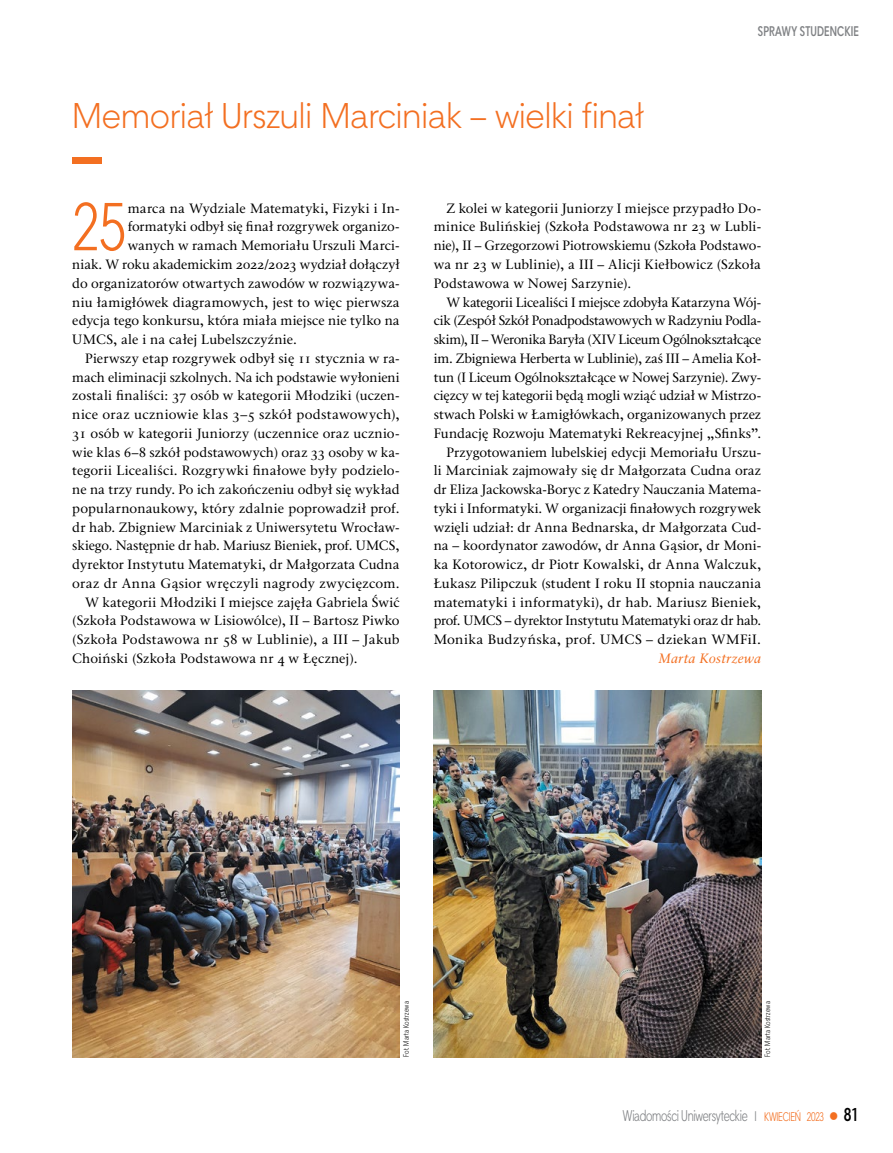
<style>
.page{position:relative;width:893px;height:1153px;background:#fff}
.page>*{position:absolute;margin:0;border:0;box-sizing:border-box;transform-origin:0 0}
.t1{font:65.25px "Straight Cnd EFN";color:#f36f21}
.t2{font:34.5px "Straight EFN";letter-spacing:-.02em;color:#f36f21;scale:.96 1}
.t3{font:15px "Straight Cnd EFN";letter-spacing:-.02em;color:#808285;scale:.92 1}
.t4{font:13.5px/18.8px "Classic EFN";color:#000;text-align:justify}
.t5{font:13.5px "Classic EFN";letter-spacing:.025em;color:#000}
.t6{font:700 13.5px "Straight Cnd EFN";letter-spacing:.01em;color:#808285;scale:.94 1}
.t7{font:italic 13.5px "Classic EFN";letter-spacing:.015em;color:#f36f21}
.t8{font:7.5px "Straight Cnd EFN";letter-spacing:.02em;color:#000}
.s1{font-size:13.5px}
.s2{font-size:12px;color:#f36f21}
.s3{color:#f36f21}
.s4{font-weight:700;font-size:18px;color:#000}
</style>
<div class="page">
<img style="left:434px;top:690px;width:327px;height:366px">
<div style="left:72px;top:158px;width:30px;height:6px;background:#f36f21"></div>
<img style="left:72px;top:690px;width:328px;height:366px">
<h2 class="t2" style="left:72px;top:95px;width:597px">Memoriał Urszuli Marciniak – wielki finał</h2>
<p class="t6" style="left:758px;top:23px;width:109px">SPRAWY STUDENCKIE</p>
<h1 class="t1" style="left:72px;top:189px;width:55px">25</h1>
<p class="t4" style="left:128px;top:199px;width:273px">marca na Wydziale Matematyki, Fizyki i In-</p>
<p class="t4" style="left:128px;top:218px;width:273px">formatyki odbył się finał rozgrywek organizo-</p>
<p class="t4" style="left:128px;top:237px;width:273px">wanych w ramach Memoriału Urszuli Marci-</p>
<p class="t4" style="left:72px;top:255px;width:329px">niak. W roku akademickim 2022/2023 wydział dołączył</p>
<p class="t4" style="left:72px;top:274px;width:329px">do organizatorów otwartych zawodów w rozwiązywa-</p>
<p class="t4" style="left:72px;top:293px;width:329px">niu łamigłówek diagramowych, jest to więc pierwsza</p>
<p class="t4" style="left:72px;top:312px;width:329px">edycja tego konkursu, która miała miejsce nie tylko na</p>
<p class="t4" style="left:72px;top:330px;width:226px">UMCS, ale i na całej Lubelszczyźnie.</p>
<p class="t4" style="left:85px;top:349px;width:316px">Pierwszy etap rozgrywek odbył się 11 stycznia w ra-</p>
<p class="t4" style="left:72px;top:368px;width:329px">mach eliminacji szkolnych. Na ich podstawie wyłonieni</p>
<p class="t4" style="left:72px;top:387px;width:329px">zostali finaliści: 37 osób w kategorii Młodziki (uczen-</p>
<p class="t5" style="left:72px;top:406px;width:329px">nice oraz uczniowie klas 3–5 szkół podstawowych),</p>
<p class="t4" style="left:72px;top:424px;width:329px">31 osób w kategorii Juniorzy (uczennice oraz ucznio-</p>
<p class="t4" style="left:72px;top:443px;width:329px">wie klas 6–8 szkół podstawowych) oraz 33 osoby w ka-</p>
<p class="t4" style="left:72px;top:462px;width:329px">tegorii Licealiści. Rozgrywki finałowe były podzielo-</p>
<p class="t4" style="left:72px;top:480px;width:329px">ne na trzy rundy. Po ich zakończeniu odbył się wykład</p>
<p class="t4" style="left:72px;top:499px;width:329px">popularnonaukowy, który zdalnie poprowadził prof.</p>
<p class="t4" style="left:72px;top:518px;width:329px">dr hab. Zbigniew Marciniak z Uniwersytetu Wrocław-</p>
<p class="t4" style="left:72px;top:537px;width:329px">skiego. Następnie dr hab. Mariusz Bieniek, prof. UMCS,</p>
<p class="t4" style="left:72px;top:555px;width:329px">dyrektor Instytutu Matematyki, dr Małgorzata Cudna</p>
<p class="t5" style="left:72px;top:575px;width:329px">oraz dr Anna Gąsior wręczyli nagrody zwycięzcom.</p>
<p class="t4" style="left:85px;top:593px;width:316px">W kategorii Młodziki I miejsce zajęła Gabriela Świć</p>
<p class="t4" style="left:72px;top:612px;width:329px">(Szkoła Podstawowa w Lisiowólce), II – Bartosz Piwko</p>
<p class="t4" style="left:72px;top:630px;width:329px">(Szkoła Podstawowa nr 58 w Lublinie), a III – Jakub</p>
<p class="t4" style="left:72px;top:649px;width:287px">Choiński (Szkoła Podstawowa nr 4 w Łęcznej).</p>
<p class="t4" style="left:434px;top:199px;width:329px;text-indent:13px">Z kolei w kategorii Juniorzy I miejsce przypadło Do&shy;minice Bulińskiej (Szkoła Podstawowa nr 23 w Lubli&shy;nie), II – Grzegorzowi Piotrowskiemu (Szkoła Podstawo&shy;wa nr 23 w Lublinie), a III – Alicji Kiełbowicz (Szkoła Podstawowa w Nowej Sarzynie).</p>
<p class="t4" style="left:434px;top:293px;width:329px;text-align:right">W kategorii Licealiści I miejsce zdobyła Katarzyna Wój&shy;cik (Zespół Szkół Ponadpodstawowych w Radzyniu Podla&shy;skim), II – Weronika Baryła (XIV Liceum Ogólnokształcące im. Zbigniewa Herberta w Lublinie), zaś III – Amelia Koł&shy;tun (I Liceum Ogólnokształcące w Nowej Sarzynie). Zwy&shy;cięzcy w tej kategorii będą mogli wziąć udział w Mistrzo&shy;stwach Polski w Łamigłówkach, organizowanych przez Fundację Rozwoju Matematyki Rekreacyjnej „Sfinks”.<br>Przygotowaniem lubelskiej edycji Memoriału Urszu-<br>li Marciniak zajmowały się dr Małgorzata Cudna oraz dr Eliza Jackowska-Boryc z Katedry Nauczania Matema&shy;tyki i Informatyki. W organizacji finałowych rozgrywek wzięli udział: dr Anna Bednarska, dr Małgorzata Cud&shy;na – koordynator zawodów, dr Anna Gąsior, dr Moni&shy;ka Kotorowicz, dr Piotr Kowalski, dr Anna Walczuk, Łukasz Pilipczuk (student I roku II stopnia nauczania matematyki i informatyki), dr hab. Mariusz Bieniek, prof. UMCS – dyrektor Instytutu Matematyki oraz dr hab.<br>Monika Budzyńska, prof. UMCS – dziekan WMFiI.</p>
<p class="t7" style="left:658px;top:650px;width:104px">Marta Kostrzewa</p>
<p class="t8" style="left:402px;top:1056px;width:57px;rotate:-90deg">Fot. Marta Kostrzewa</p>
<p class="t8" style="left:763px;top:1056px;width:57px;rotate:-90deg">Fot. Marta Kostrzewa</p>
<p class="t3" style="left:623px;top:1106px;width:258px">Wiadomości Uniwersyteckie <span class="s1">I</span> <span class="s2">kwi ecień 2023</span> <span class="s3">●</span> <span class="s4">81</span></p>
</div>
